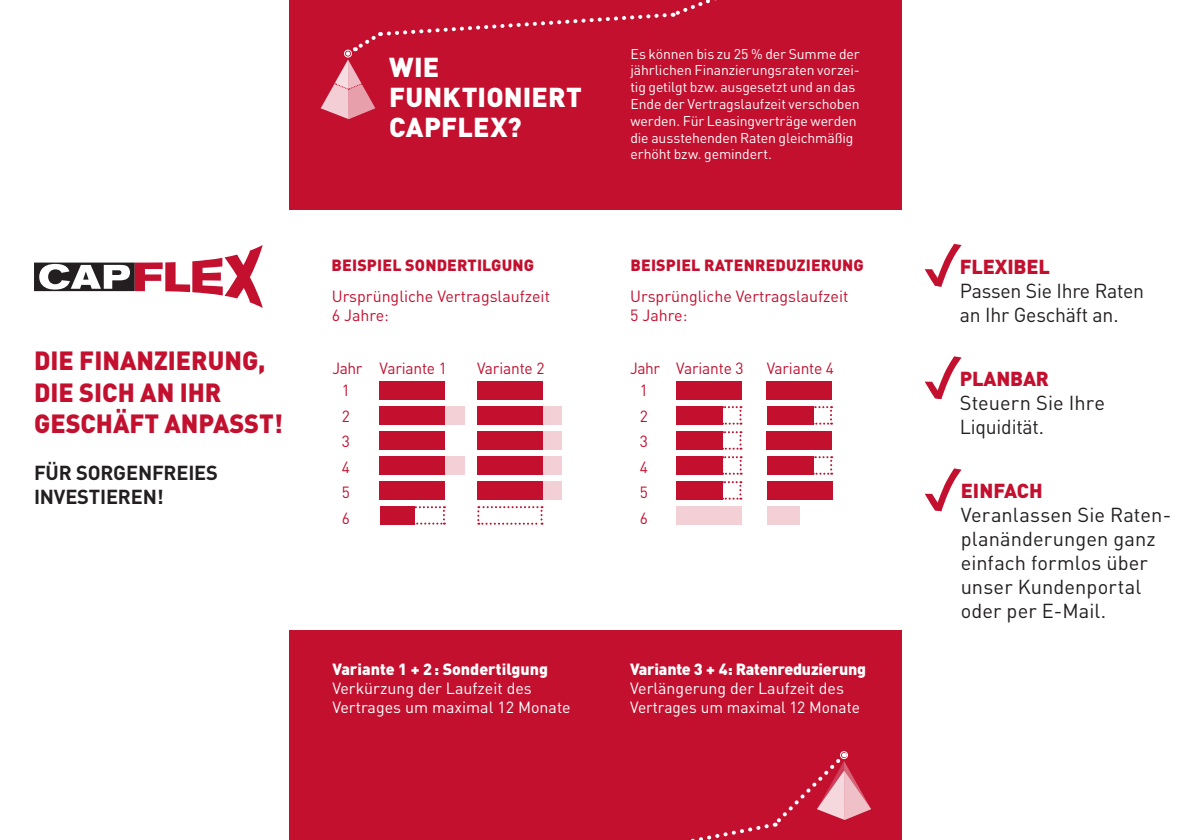
<style>
.page{position:relative;width:1191px;height:840px;background:#fff}
.page>*{position:absolute;margin:0;border:0;box-sizing:border-box;transform-origin:0 0}
.t1{font:900 27px/30px "DIN Pro";letter-spacing:.005em;color:#fff}
.t2{font:900 26px/31.6px "DIN Pro";color:#c3102f}
.t3{font:20px/24px "DIN Pro";letter-spacing:.005em;color:#231f20}
.t4{font:700 20px/24px "DIN Pro";letter-spacing:-.01em;color:#231f20}
.t5{font:900 20px "DIN Pro";letter-spacing:-.01em;color:#c3102f}
.t6{font:16px/25.6px "DIN Pro";color:#c3102f}
.t7{font:16px/19.2px "DIN Pro";color:#fff}
.t8{font:900 16px "DIN Pro";letter-spacing:-.015em;color:#fff}
.t9{font:900 16px "DIN Pro";letter-spacing:.01em;color:#c3102f}
.t10{font:14px/16.8px "DIN Pro";letter-spacing:-.01em;color:#fff}
</style>
<div class="page">
<div style="left:289px;top:629px;width:612px;height:210px;background:#c3102f"></div>
<div style="left:289px;top:0;width:612px;height:210px;background:#c3102f"></div>
<svg style="left:321px;top:0;width:396px;height:119px"></svg>
<div style="left:840px;top:751px;width:7px;height:7px;border:1px solid #fff;border-radius:50%"></div>
<svg style="left:646px;top:752px;width:225px;height:88px"></svg>
<div style="left:380px;top:481px;width:65px;height:18px;background:#c3102f"></div>
<div style="left:542px;top:481px;width:19px;height:18px;background:#f3d0d6"></div>
<div style="left:477px;top:481px;width:65px;height:18px;background:#c3102f"></div>
<div style="left:380px;top:381px;width:65px;height:18px;background:#c3102f"></div>
<div style="left:477px;top:381px;width:65px;height:18px;background:#c3102f"></div>
<div style="left:380px;top:431px;width:65px;height:18px;background:#c3102f"></div>
<div style="left:477px;top:431px;width:65px;height:18px;background:#c3102f"></div>
<div style="left:542px;top:431px;width:19px;height:18px;background:#f3d0d6"></div>
<svg style="left:477px;top:506px;width:65px;height:18px"></svg>
<div style="left:380px;top:506px;width:34px;height:18px;background:#c3102f"></div>
<svg style="left:414px;top:506px;width:31px;height:18px"></svg>
<div style="left:676px;top:431px;width:47px;height:18px;background:#c3102f"></div>
<svg style="left:723px;top:431px;width:18px;height:18px"></svg>
<div style="left:676px;top:481px;width:47px;height:18px;background:#c3102f"></div>
<svg style="left:723px;top:481px;width:18px;height:18px"></svg>
<div style="left:676px;top:456px;width:47px;height:18px;background:#c3102f"></div>
<svg style="left:723px;top:456px;width:18px;height:18px"></svg>
<div style="left:676px;top:506px;width:65px;height:18px;background:#f3d0d6"></div>
<div style="left:767px;top:481px;width:65px;height:18px;background:#c3102f"></div>
<div style="left:676px;top:381px;width:65px;height:18px;background:#c3102f"></div>
<div style="left:766px;top:381px;width:66px;height:18px;background:#c3102f"></div>
<div style="left:767px;top:431px;width:65px;height:18px;background:#c3102f"></div>
<div style="left:767px;top:506px;width:32px;height:18px;background:#f3d0d6"></div>
<div style="left:380px;top:406px;width:65px;height:18px;background:#c3102f"></div>
<div style="left:477px;top:406px;width:65px;height:18px;background:#c3102f"></div>
<div style="left:542px;top:406px;width:19px;height:18px;background:#f3d0d6"></div>
<div style="left:444px;top:406px;width:20px;height:18px;background:#f3d0d6"></div>
<div style="left:380px;top:456px;width:65px;height:18px;background:#c3102f"></div>
<div style="left:477px;top:456px;width:65px;height:18px;background:#c3102f"></div>
<div style="left:542px;top:456px;width:19px;height:18px;background:#f3d0d6"></div>
<div style="left:444px;top:456px;width:20px;height:18px;background:#f3d0d6"></div>
<div style="left:676px;top:406px;width:47px;height:18px;background:#c3102f"></div>
<svg style="left:723px;top:406px;width:18px;height:18px"></svg>
<div style="left:767px;top:406px;width:46px;height:18px;background:#c3102f"></div>
<svg style="left:813px;top:406px;width:19px;height:18px"></svg>
<div style="left:767px;top:456px;width:46px;height:18px;background:#c3102f"></div>
<svg style="left:813px;top:456px;width:19px;height:18px"></svg>
<svg style="left:924px;top:468px;width:37px;height:43px"></svg>
<svg style="left:924px;top:356px;width:37px;height:43px"></svg>
<svg style="left:924px;top:244px;width:37px;height:42px"></svg>
<svg style="left:34px;top:245px;width:229px;height:63px"></svg>
<h2 class="t2" style="left:34px;top:341px;width:250px">DIE FINANZIERUNG,<br>DIE SICH AN IHR<br>GESCHÄFT ANPASST!</h2>
<h3 class="t4" style="left:34px;top:457px;width:185px">FÜR SORGENFREIES<br>INVESTIEREN!</h3>
<h1 class="t1" style="left:389px;top:49px;width:194px">WIE<br>FUNKTIONIERT<br>CAPFLEX?</h1>
<p class="t10" style="left:630px;top:44px;width:231px">Es können bis zu 25 % der Summe der jährlichen Finanzierungsraten vorzei&shy;tig getilgt bzw. ausgesetzt und an das Ende der Vertragslaufzeit verschoben werden. Für Leasingverträge werden die ausstehenden Raten gleichmäßig erhöht bzw. gemindert.</p>
<p class="t9" style="left:331px;top:251px;width:204px">BEISPIEL SONDERTILGUNG</p>
<p class="t9" style="left:630px;top:251px;width:235px">BEISPIEL RATENREDUZIERUNG</p>
<p class="t6" style="left:332px;top:284px;width:220px;line-height:19.2px">Ursprüngliche Vertragslaufzeit<br>6 Jahre:</p>
<p class="t6" style="left:630px;top:284px;width:220px;line-height:19.2px">Ursprüngliche Vertragslaufzeit<br>5 Jahre:</p>
<p class="t6" style="left:332px;top:353px;width:31px">Jahr</p>
<p class="t6" style="left:342px;top:376px;width:10px;text-align:justify">1<br>2<br>3<br>4<br>5<br>6</p>
<p class="t6" style="left:380px;top:353px;width:69px">Variante 1</p>
<p class="t6" style="left:477px;top:353px;width:69px">Variante 2</p>
<p class="t6" style="left:676px;top:353px;width:69px">Variante 3</p>
<p class="t6" style="left:767px;top:353px;width:69px">Variante 4</p>
<p class="t6" style="left:630px;top:353px;width:31px">Jahr</p>
<p class="t6" style="left:640px;top:376px;width:10px;text-align:justify">1<br>2<br>3<br>4<br>5<br>6</p>
<p class="t8" style="left:332px;top:654px;width:217px">Variante 1 + 2: Sondertilgung</p>
<p class="t7" style="left:332px;top:676px;width:240px">Verkürzung der Laufzeit des<br>Vertrages um maximal 12 Monate</p>
<p class="t8" style="left:630px;top:654px;width:237px">Variante 3 + 4: Ratenreduzierung</p>
<p class="t7" style="left:630px;top:676px;width:231px">Verlängerung der Laufzeit des<br>Vertrages um maximal 12 Monate</p>
<h3 class="t5" style="left:960px;top:249px;width:91px">FLEXIBEL</h3>
<h3 class="t3" style="left:960px;top:276px;width:186px">Passen Sie Ihre Raten an Ihr Geschäft an.</h3>
<h3 class="t5" style="left:960px;top:361px;width:91px">PLANBAR</h3>
<h3 class="t3" style="left:960px;top:388px;width:147px">Steuern Sie Ihre<br>Liquidität.</h3>
<h3 class="t5" style="left:960px;top:473px;width:83px">EINFACH</h3>
<h3 class="t3" style="left:960px;top:501px;width:212px">Veranlassen Sie Raten&shy;planänderungen ganz einfach formlos über unser Kundenportal oder per E-Mail.</h3>
</div>
